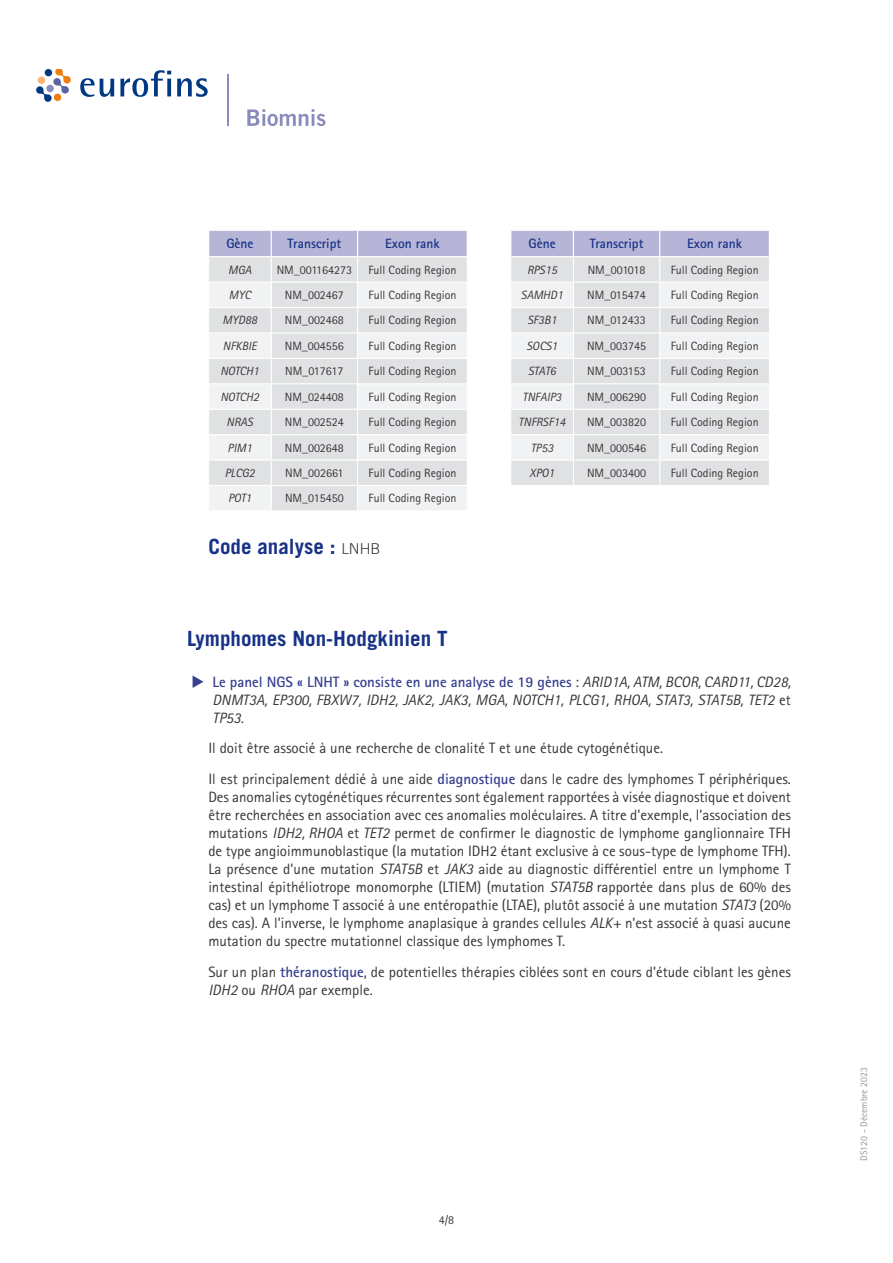
<style>
.page{position:relative;width:893px;height:1263px;background:#fff}
.page>*{position:absolute;margin:0;border:0;box-sizing:border-box;transform-origin:0 0}
.t1{font:700 21px "Trade Gothic LT Std";color:#173286}
.t2{font:15px/18px "Rotis Sans Serif Pro";color:#373437}
.t3{font:italic 15px/18px "Rotis Sans Serif Pro";color:#373437;text-align:justify}
.t4{font:700 13.5px "Rotis Sans Serif Pro";color:#173286}
.t5{font:12px "Rotis Sans Serif Pro";color:#373437}
.t6{font:italic 12px "Rotis Sans Serif Pro";color:#373437}
.t7{font:12px "Rotis Sans Serif Pro";letter-spacing:-.02em;color:#373437}
.t8{font:9.75px "Rotis Sans Serif Pro";color:#98989c}
.s1{font-weight:300;font-size:15px;color:#373437}
.s2{font-weight:700;font-style:normal;color:#37408f}
.s3{font-style:normal}
.s4{font-weight:700;color:#37408f}
.s5{font-style:italic}
</style>
<div class="page">
<svg style="left:36px;top:69px;width:35px;height:33px"></svg>
<div style="left:54px;top:94px;width:7px;height:7px;background:#ee7d11;border-radius:50%"></div>
<div style="left:38px;top:76px;width:7px;height:8px;background:#f7b474;border-radius:50%"></div>
<div style="left:45px;top:69px;width:7px;height:7px;background:#003883;border-radius:50%"></div>
<svg style="left:80px;top:78px;width:34px;height:19px"></svg>
<svg style="left:120px;top:70px;width:51px;height:27px"></svg>
<svg style="left:177px;top:78px;width:31px;height:19px"></svg>
<svg style="left:247px;top:109px;width:78px;height:17px"></svg>
<hr style="left:227px;top:74px;width:1px;height:52px;background:#888bbb">
<svg style="left:209px;top:230px;width:258px;height:280px"></svg>
<hr style="left:358px;top:230px;width:110px;height:1px;background:#fff">
<hr style="left:358px;top:256px;width:110px;height:1px;background:#fff">
<svg style="left:511px;top:230px;width:258px;height:255px"></svg>
<hr style="left:660px;top:230px;width:110px;height:1px;background:#fff">
<hr style="left:660px;top:256px;width:110px;height:1px;background:#fff">
<p class="t4" style="left:226px;top:235px;width:29px">Gène</p>
<p class="t4" style="left:288px;top:235px;width:55px">Transcript</p>
<p class="t4" style="left:385px;top:235px;width:56px">Exon rank</p>
<p class="t6" style="left:228px;top:262px;width:25px">MGA</p>
<p class="t5" style="left:277px;top:262px;width:77px">NM_001164273</p>
<p class="t5" style="left:369px;top:262px;width:89px">Full Coding Region</p>
<p class="t6" style="left:229px;top:288px;width:23px">MYC</p>
<p class="t5" style="left:285px;top:288px;width:60px">NM_002467</p>
<p class="t5" style="left:369px;top:288px;width:89px">Full Coding Region</p>
<p class="t6" style="left:223px;top:313px;width:36px">MYD88</p>
<p class="t5" style="left:285px;top:313px;width:60px">NM_002468</p>
<p class="t5" style="left:369px;top:313px;width:89px">Full Coding Region</p>
<p class="t6" style="left:223px;top:339px;width:36px">NFKBIE</p>
<p class="t5" style="left:285px;top:339px;width:61px">NM_004556</p>
<p class="t5" style="left:369px;top:339px;width:89px">Full Coding Region</p>
<p class="t6" style="left:220px;top:364px;width:40px">NOTCH1</p>
<p class="t5" style="left:285px;top:364px;width:60px">NM_017617</p>
<p class="t5" style="left:369px;top:364px;width:89px">Full Coding Region</p>
<p class="t6" style="left:220px;top:390px;width:40px">NOTCH2</p>
<p class="t5" style="left:285px;top:389px;width:60px">NM_024408</p>
<p class="t5" style="left:369px;top:389px;width:89px">Full Coding Region</p>
<p class="t6" style="left:227px;top:415px;width:28px">NRAS</p>
<p class="t5" style="left:285px;top:415px;width:60px">NM_002524</p>
<p class="t5" style="left:369px;top:415px;width:89px">Full Coding Region</p>
<p class="t6" style="left:228px;top:440px;width:26px">PIM1</p>
<p class="t5" style="left:285px;top:440px;width:60px">NM_002648</p>
<p class="t5" style="left:369px;top:440px;width:89px">Full Coding Region</p>
<p class="t6" style="left:225px;top:466px;width:32px">PLCG2</p>
<p class="t5" style="left:285px;top:466px;width:60px">NM_002661</p>
<p class="t5" style="left:369px;top:466px;width:89px">Full Coding Region</p>
<p class="t6" style="left:228px;top:491px;width:25px">POT1</p>
<p class="t5" style="left:285px;top:491px;width:60px">NM_015450</p>
<p class="t5" style="left:369px;top:491px;width:89px">Full Coding Region</p>
<h1 class="t1" style="left:208px;top:533px;width:174px">Code analyse : <span class="s1">LNHB</span></h1>
<p class="t4" style="left:528px;top:235px;width:29px">Gène</p>
<p class="t4" style="left:590px;top:235px;width:55px">Transcript</p>
<p class="t4" style="left:687px;top:235px;width:56px">Exon rank</p>
<p class="t6" style="left:527px;top:262px;width:31px">RPS15</p>
<p class="t7" style="left:588px;top:262px;width:59px">NM_001018</p>
<p class="t5" style="left:671px;top:262px;width:89px">Full Coding Region</p>
<p class="t6" style="left:521px;top:288px;width:44px">SAMHD1</p>
<p class="t5" style="left:587px;top:288px;width:60px">NM_015474</p>
<p class="t5" style="left:671px;top:288px;width:89px">Full Coding Region</p>
<p class="t6" style="left:527px;top:313px;width:31px">SF3B1</p>
<p class="t5" style="left:587px;top:313px;width:60px">NM_012433</p>
<p class="t5" style="left:671px;top:313px;width:89px">Full Coding Region</p>
<p class="t6" style="left:526px;top:339px;width:33px">SOCS1</p>
<p class="t5" style="left:587px;top:339px;width:61px">NM_003745</p>
<p class="t5" style="left:671px;top:339px;width:89px">Full Coding Region</p>
<p class="t6" style="left:528px;top:364px;width:29px">STAT6</p>
<p class="t5" style="left:587px;top:364px;width:60px">NM_003153</p>
<p class="t5" style="left:671px;top:364px;width:89px">Full Coding Region</p>
<p class="t6" style="left:522px;top:390px;width:41px">TNFAIP3</p>
<p class="t5" style="left:587px;top:389px;width:61px">NM_006290</p>
<p class="t5" style="left:671px;top:389px;width:89px">Full Coding Region</p>
<p class="t6" style="left:519px;top:415px;width:48px">TNFRSF14</p>
<p class="t5" style="left:587px;top:415px;width:61px">NM_003820</p>
<p class="t5" style="left:671px;top:415px;width:89px">Full Coding Region</p>
<p class="t6" style="left:531px;top:440px;width:24px">TP53</p>
<p class="t5" style="left:587px;top:440px;width:61px">NM_000546</p>
<p class="t5" style="left:671px;top:440px;width:89px">Full Coding Region</p>
<p class="t6" style="left:529px;top:466px;width:27px">XPO1</p>
<p class="t5" style="left:587px;top:466px;width:61px">NM_003400</p>
<p class="t5" style="left:671px;top:466px;width:89px">Full Coding Region</p>
<h1 class="t1" style="left:187px;top:626px;width:262px">Lymphomes Non-Hodgkinien T</h1>
<p class="t3" style="left:213px;top:673px;width:580px"><span class="s2">Le panel NGS « LNHT » consiste en une analyse de 19 gènes</span> <span class="s3">:</span> ARID1A, ATM, BCOR, CARD11, CD28, DNMT3A, EP300, FBXW7, IDH2, JAK2, JAK3, MGA, NOTCH1, PLCG1, RHOA, STAT3, STAT5B, TET2 <span class="s3">et </span>TP53.</p>
<p class="t2" style="left:208px;top:733px;width:584px;line-height:30.8px">Il doit être associé à une recherche de clonalité T et une étude cytogénétique.<br>Il est principalement dédié à une aide <span class="s4">diagnostique</span> dans le cadre des lymphomes T périphériques.</p>
<p class="t2" style="left:208px;top:788px;width:584px;text-align:justify">Des anomalies cytogénétiques récurrentes sont également rapportées à visée diagnostique et doivent être recherchées en association avec ces anomalies moléculaires. A titre d’exemple, l’association des mutations <span class="s5">IDH2, RHOA</span> et <span class="s5">TET2</span> permet de confirmer le diagnostic de lymphome ganglionnaire TFH de type angioimmunoblastique (la mutation IDH2 étant exclusive à ce sous-type de lymphome TFH).<br>La présence d’une mutation <span class="s5">STAT5B</span> et <span class="s5">JAK3</span> aide au diagnostic différentiel entre un lymphome T intestinal épithéliotrope monomorphe (LTIEM) (mutation <span class="s5">STAT5B</span> rapportée dans plus de 60% des cas) et un lymphome T associé à une entéropathie (LTAE), plutôt associé à une mutation <span class="s5">STAT3</span> (20% des cas). A l’inverse, le lymphome anaplasique à grandes cellules <span class="s5">ALK+</span> n’est associé à quasi aucune mutation du spectre mutationnel classique des lymphomes T.</p>
<p class="t2" style="left:208px;top:963px;width:584px">Sur un plan <span class="s4">théranostique</span>, de potentielles thérapies ciblées sont en cours d’étude ciblant les gènes<br><span class="s5">IDH2</span> ou <span class="s5">RHOA</span> par exemple.</p>
<p class="t5" style="left:439px;top:1213px;width:17px">4/8</p>
<p class="t8" style="left:858px;top:1161px;width:95px;rotate:-90deg">DS120 - Décembre 2023</p>
</div>
